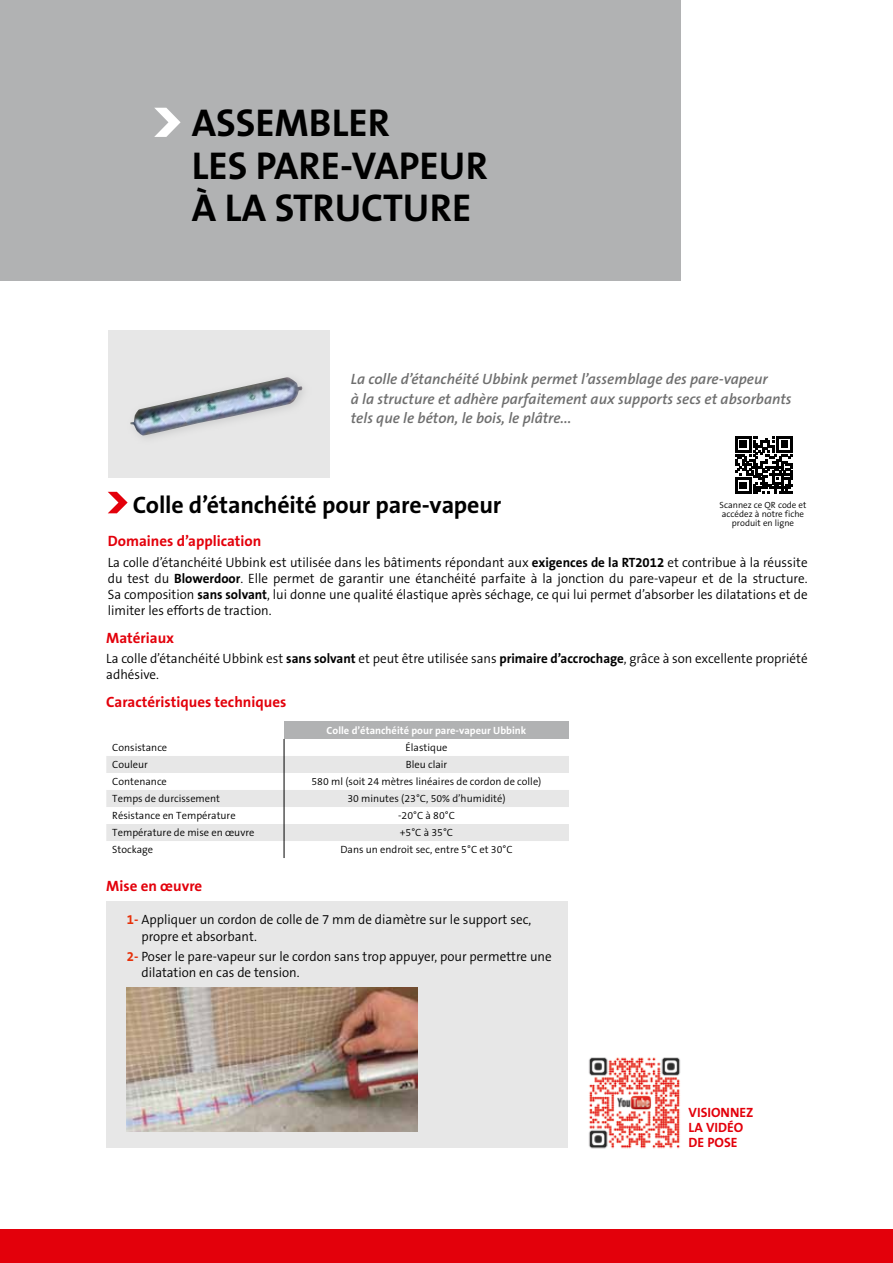
<style>
.page{position:relative;width:893px;height:1263px;background:#fff}
.page>*{position:absolute;margin:0;border:0;box-sizing:border-box;transform-origin:0 0}
.t1{font:700 39px/42px "The Sans B7";color:#000}
.t2{font:700 24px "The Sans B7";letter-spacing:-.01em;color:#000}
.t3{font:italic 600 15px/19.5px "The Sans B6";color:#6e6e6e}
.t4{font:700 15px "The Sans B7";color:#e3000b}
.t5{font:300 13.5px/16.2px "The Sans B4";color:#000}
.t6{font:700 13.5px/15px "The Sans B7";color:#e3000b}
.t7{font:300 10.5px "The Sans B4";color:#000}
.t8{font:700 10.5px "The Sans B7";color:#fff}
.t9{font:300 9px/9px "The Sans B4";color:#000;text-align:center}
.s1{font-family:"The Sans B7";font-weight:700}
.s2{font-family:"The Sans B7";font-weight:700;color:#e63009}
</style>
<div class="page">
<div style="left:0;top:1229px;width:893px;height:34px;background:#e3000b"></div>
<div style="left:0;top:0;width:680px;height:281px;background:#b1b2b3"></div>
<svg style="left:154px;top:108px;width:27px;height:29px"></svg>
<div style="left:108px;top:330px;width:222px;height:148px;background:#e7e7e7"></div>
<div style="left:107px;top:901px;width:461px;height:247px;background:#e7e7e7"></div>
<img style="left:126px;top:988px;width:291px;height:143px">
<img style="left:130px;top:377px;width:172px;height:59px">
<div style="left:284px;top:722px;width:285px;height:17px;background:#b1b2b3"></div>
<svg style="left:106px;top:739px;width:463px;height:119px"></svg>
<svg style="left:108px;top:492px;width:20px;height:21px"></svg>
<svg style="left:735px;top:436px;width:58px;height:58px"></svg>
<img style="left:588px;top:1057px;width:93px;height:92px">
<h1 class="t1" style="left:192px;top:104px;width:85px">Assembler<br>les pare</h1>
<h1 class="t1" style="left:340px;top:146px;width:36px">-vapeur</h1>
<h1 class="t1" style="left:192px;top:188px;width:106px">àla structure</h1>
<p class="t3" style="left:351px;top:370px;width:442px">La colle d’étanchéité Ubbink permet l’assemblage des pare-vapeur<br>à la structure et adhère parfaitement aux supports secs et absorbants tels que le béton, le bois, le plâtre...</p>
<h2 class="t2" style="left:133px;top:493px;width:370px">Colle d’étanchéité pour pare-vapeur</h2>
<p class="t4" style="left:108px;top:533px;width:155px">Domaines d’application</p>
<p class="t5" style="left:108px;top:555px;width:701px;text-align:justify">La colle d’étanchéité Ubbink est utilisée dans les bâtiments répondant aux <span class="s1">exigences de la RT2012</span> et contribue à la réussite du test du <span class="s1">Blowerdoor</span>. Elle permet de garantir une étanchéité parfaite à la jonction du pare-vapeur et de la structure.<br>Sa composition <span class="s1">sans solvant</span>, lui donne une qualité élastique après séchage, ce qui lui permet d’absorber les dilatations et de limiter les efforts de traction.</p>
<p class="t9" style="left:720px;top:501px;width:88px">Scannez ce QR code et accédez à notre fiche produit en ligne</p>
<p class="t4" style="left:106px;top:630px;width:69px">Matériaux</p>
<p class="t5" style="left:106px;top:651px;width:703px">La colle d’étanchéité Ubbink est <span class="s1">sans solvant</span> et peut être utilisée sans <span class="s1">primaire d’accrochage</span>, grâce à son excellente propriété adhésive.</p>
<p class="t4" style="left:106px;top:694px;width:182px">Caractéristiques techniques</p>
<p class="t8" style="left:327px;top:725px;width:201px">Colle d’étanchéité pour pare-vapeur Ubbink</p>
<p class="t7" style="left:112px;top:742px;width:56px">Consistance</p>
<p class="t7" style="left:406px;top:742px;width:43px">Élastique</p>
<p class="t7" style="left:112px;top:759px;width:37px">Couleur</p>
<p class="t7" style="left:406px;top:759px;width:43px">Bleu clair</p>
<p class="t7" style="left:112px;top:776px;width:56px">Contenance</p>
<p class="t7" style="left:312px;top:776px;width:231px">580 ml (soit 24 mètres linéaires de cordon de colle)</p>
<p class="t7" style="left:112px;top:793px;width:109px">Temps de durcissement</p>
<p class="t7" style="left:347px;top:793px;width:160px">30 minutes (23°C, 50% d’humidité)</p>
<p class="t7" style="left:112px;top:810px;width:125px">Résistance en Température</p>
<p class="t7" style="left:398px;top:810px;width:58px">-20°C à 80°C</p>
<p class="t7" style="left:112px;top:827px;width:144px">Température de mise en œuvre</p>
<p class="t7" style="left:400px;top:827px;width:55px">+5°C à 35°C</p>
<p class="t7" style="left:112px;top:844px;width:42px">Stockage</p>
<p class="t7" style="left:340px;top:844px;width:174px">Dans un endroit sec, entre 5°C et 30°C</p>
<p class="t4" style="left:106px;top:878px;width:97px">Mise en œuvre</p>
<p class="t5" style="left:141px;top:912px;width:391px;text-indent:-14px"><span class="s2">1-</span> Appliquer un cordon de colle de 7 mm de diamètre sur le support sec, propre et absorbant.</p>
<p class="t5" style="left:141px;top:949px;width:412px;text-indent:-14px"><span class="s2">2-</span> Poser le pare-vapeur sur le cordon sans trop appuyer, pour permettre une dilatation en cas de tension.</p>
<p class="t6" style="left:688px;top:1105px;width:17px">Visionne</p>
<p class="t6" style="left:746px;top:1105px;width:9px">z</p>
<p class="t6" style="left:688px;top:1120px;width:28px">la vidéo de pose</p>
</div>
